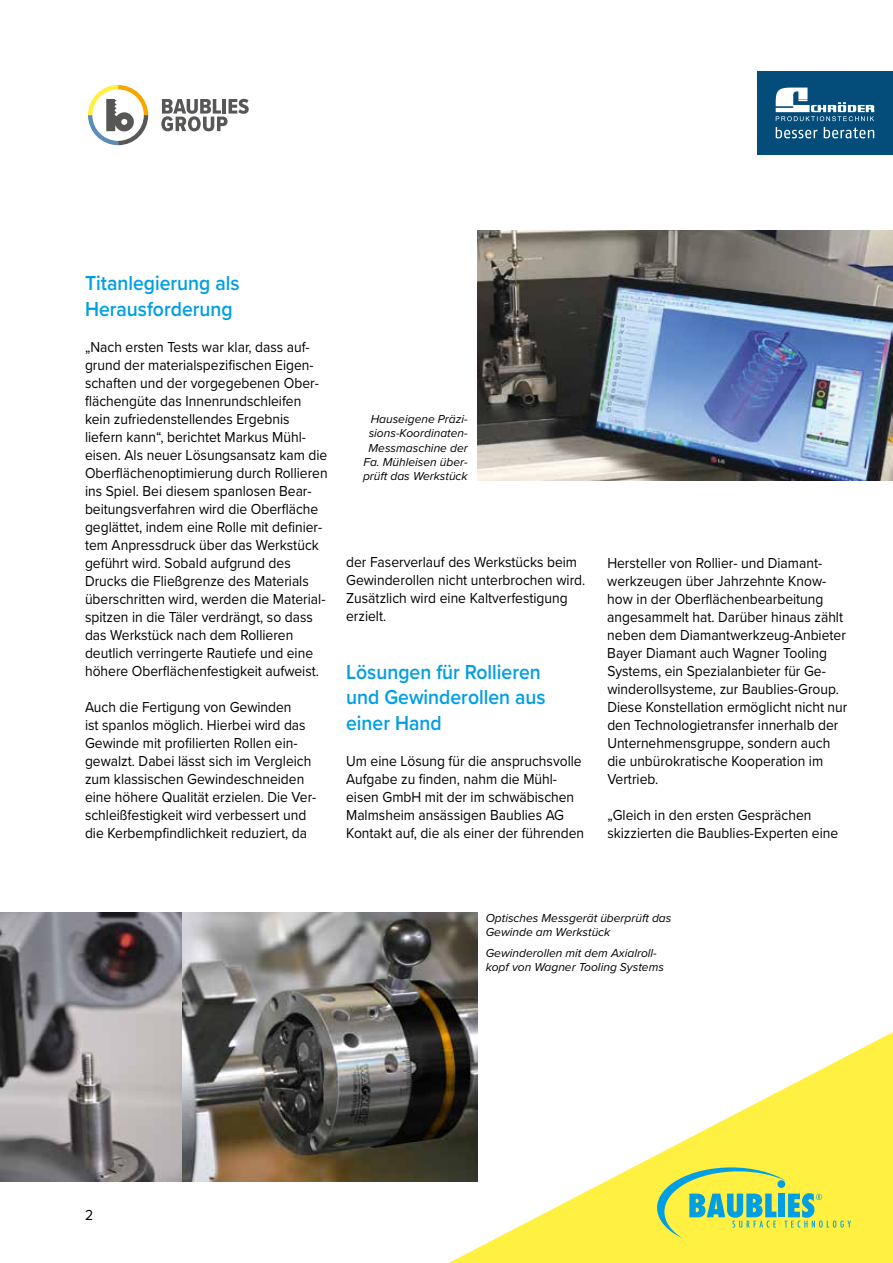
<style>
.page{position:relative;width:893px;height:1263px;background:#fff}
.page>*{position:absolute;margin:0;border:0;box-sizing:border-box;transform-origin:0 0}
.t1{font:600 21px/25.2px "Proxima Nova";color:#009fe3;scale:.92 1}
.t2{font:15px/18px "Proxima Nova";color:#000;scale:.92 1}
.t3{font:italic 12px/14.4px "Proxima Nova";color:#000}
</style>
<div class="page">
<svg style="left:88px;top:85px;width:60px;height:60px"></svg>
<svg style="left:161px;top:99px;width:88px;height:32px"></svg>
<img style="left:478px;top:230px;width:415px;height:250px">
<img style="left:0;top:912px;width:478px;height:269px">
<svg style="left:449px;top:1032px;width:444px;height:231px"></svg>
<svg style="left:657px;top:1167px;width:194px;height:71px;background:#c4dd66"></svg>
<img style="left:758px;top:72px;width:134px;height:83px">
<h1 class="t1" style="left:85px;top:270px;width:169px">Titanlegierung als<br>Herausforderung</h1>
<p class="t2" style="left:85px;top:337px;width:265px">„Nach ersten Tests war klar, dass auf&shy;grund der materialspezifischen Eigen&shy;schaften und der vorgegebenen Ober&shy;flächengüte das Innenrundschleifen kein zufriedenstellendes Ergebnis liefern kann“, berichtet Markus Mühl&shy;eisen. Als neuer Lösungsansatz kam die Oberflächenoptimierung durch Rollieren ins Spiel. Bei diesem spanlosen Bear&shy;beitungsverfahren wird die Oberfläche geglättet, indem eine Rolle mit definier&shy;tem Anpressdruck über das Werkstück geführt wird. Sobald aufgrund des Drucks die Fließgrenze des Materials überschritten wird, werden die Material&shy;spitzen in die Täler verdrängt, so dass das Werkstück nach dem Rollieren deutlich verringerte Rautiefe und eine höhere Oberflächenfestigkeit aufweist.</p>
<p class="t2" style="left:85px;top:697px;width:253px">Auch die Fertigung von Gewinden<br>ist spanlos möglich. Hierbei wird das Gewinde mit profilierten Rollen ein&shy;gewalzt. Dabei lässt sich im Vergleich zum klassischen Gewindeschneiden eine höhere Qualität erzielen. Die Ver&shy;schleißfestigkeit wird verbessert und die Kerbempfindlichkeit reduziert, da</p>
<p class="t3" style="left:363px;top:411px;width:106px;text-align:right">Hauseigene Präzi&shy;sions-Koordinaten-<br>Messmaschine der<br>Fa. Mühleisen über&shy;prüft das Werkstück</p>
<p class="t2" style="left:346px;top:552px;width:262px">der Faserverlauf des Werkstücks beim<br>Gewinderollen nicht unterbrochen wird.<br>Zusätzlich wird eine Kaltverfestigung erzielt.</p>
<h1 class="t1" style="left:346px;top:659px;width:218px">Lösungen für Rollieren und Gewinderollen aus einer Hand</h1>
<p class="t2" style="left:346px;top:751px;width:260px">Um eine Lösung für die anspruchsvolle Aufgabe zu finden, nahm die Mühl&shy;eisen GmbH mit der im schwäbischen Malmsheim ansässigen Baublies AG Kontakt auf, die als einer der führenden</p>
<p class="t2" style="left:607px;top:553px;width:262px">Hersteller von Rollier- und Diamant&shy;werkzeugen über Jahrzehnte Know&shy;how in der Oberflächenbearbeitung angesammelt hat. Darüber hinaus zählt neben dem Diamantwerkzeug-Anbieter Bayer Diamant auch Wagner Tooling Systems, ein Spezialanbieter für Ge&shy;winderollsysteme, zur Baublies-Group.<br>Diese Konstellation ermöglicht nicht nur den Technologietransfer innerhalb der Unternehmensgruppe, sondern auch die unbürokratische Kooperation im Vertrieb.</p>
<p class="t2" style="left:607px;top:805px;width:253px">„Gleich in den ersten Gesprächen skizzierten die Baublies-Experten eine</p>
<p class="t3" style="left:486px;top:910px;width:187px">Optisches Messgerät überprüft das<br>Gewinde am Werkstück</p>
<p class="t3" style="left:486px;top:945px;width:180px">Gewinderollen mit dem Axialroll&shy;kopf von Wagner Tooling Systems</p>
<p class="t2" style="left:85px;top:1206px;width:10px">2</p>
</div>
